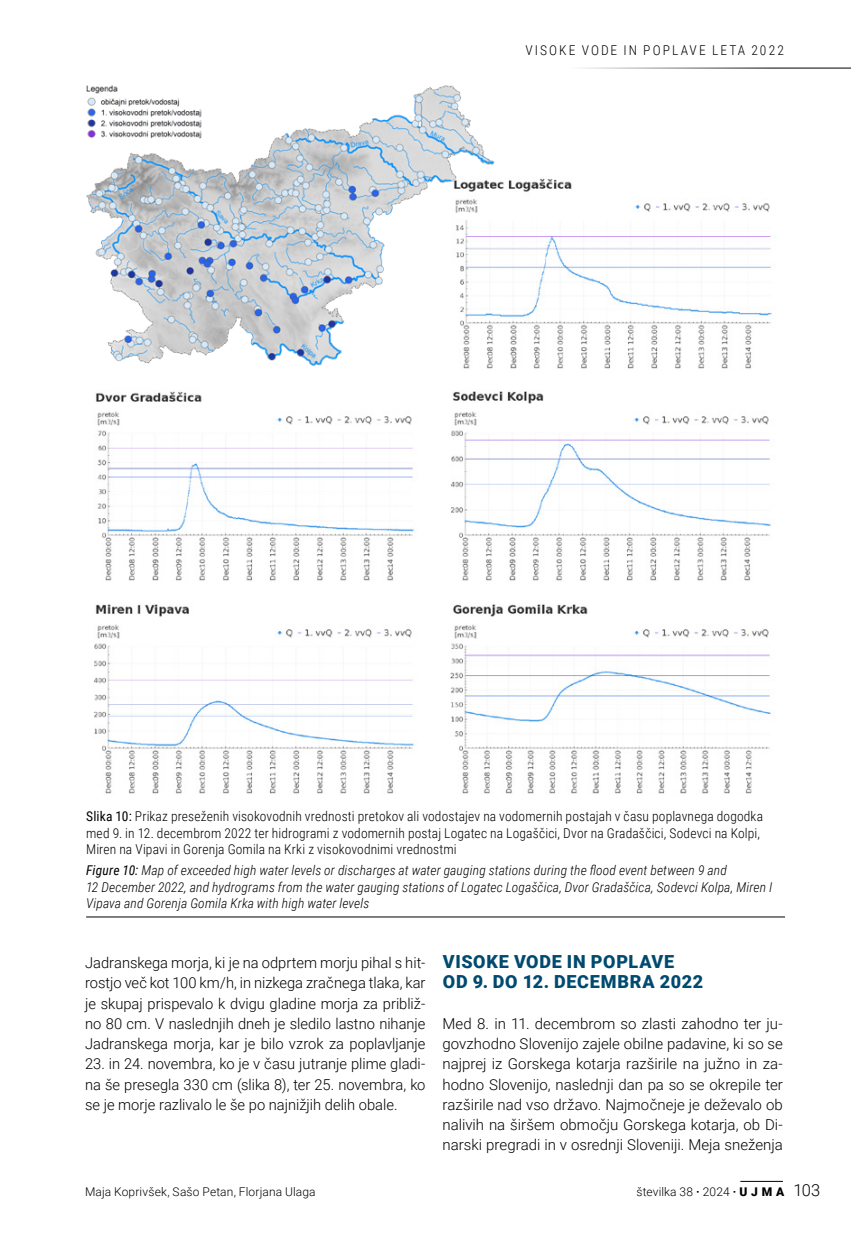
<style>
.page{position:relative;width:851px;height:1234px;background:#fff}
.page>*{position:absolute;margin:0;border:0;box-sizing:border-box;transform-origin:0 0}
._01_Naslov_Mo__12_bl{font:900 18px/20.2px "Roboto";letter-spacing:.04em;color:#004a6f}
._00_normal_10pt_SLO{font:300 15px/20.2px "Roboto";color:#000;text-align:justify}
._06_podpis_pod_sliko{font:300 13.5px/16.5px "Roboto Condensed";letter-spacing:.01em;color:#000}
._06_podpis_pod_sliko-2{font:italic 300 13.5px/16.5px "Roboto Condensed";letter-spacing:.01em;color:#000}
._06_podpis_pod_sliko-3{font:300 13.5px "Roboto Condensed";letter-spacing:.15em;color:#000}
.t1{font:300 12px "Roboto";letter-spacing:.01em;color:#000}
.s1{font-weight:400}
.s2{font-weight:700}
.s3{font-weight:900}
.s4{font-size:16.5px}
</style>
<div class="page">
<img style="left:94px;top:604px;width:320px;height:190px">
<img style="left:95px;top:391px;width:323px;height:190px">
<img style="left:450px;top:604px;width:321px;height:190px">
<img style="left:451px;top:391px;width:324px;height:190px">
<img style="left:513px;top:178px;width:262px;height:191px">
<hr style="left:86px;top:916px;width:698px;height:1px;background:#000">
<img style="left:86px;top:85px;width:427px;height:284px">
<hr style="left:566px;top:68px;width:284px;height:1px;background:#000">
<hr style="left:740px;top:1180px;width:42px;height:1px;background:#000">
<p class="_06_podpis_pod_sliko-3" style="left:525px;top:41px;width:260px">VISOKE VODE IN POPLAVE LETA 2022</p>
<p class="_06_podpis_pod_sliko" style="left:86px;top:807px;width:678px"><span class="s1">Slika 10:</span> Prikaz preseženih visokovodnih vrednosti pretokov ali vodostajev na vodomernih postajah v času poplavnega dogodka med 9. in 12. decembrom 2022 ter hidrogrami z vodomernih postaj Logatec na Logaščici, Dvor na Gradaščici, Sodevci na Kolpi,<br>Miren na Vipavi in Gorenja Gomila na Krki z visokovodnimi vrednostmi</p>
<p class="_06_podpis_pod_sliko-2" style="left:86px;top:861px;width:687px"><span class="s1">Figure 10:</span> Map of exceeded high water levels or discharges at water gauging stations during the flood event between 9 and<br>12 December 2022, and hydrograms from the water gauging stations of Logatec Logaščica, Dvor Gradaščica, Sodevci Kolpa, Miren I<br>Vipava and Gorenja Gomila Krka with high water levels</p>
<p class="_00_normal_10pt_SLO" style="left:85px;top:951px;width:342px">Jadranskega morja, ki je na odprtem morju pihal s hit&shy;rostjo več kot 100 km/h, in nizkega zračnega tlaka, kar je skupaj prispevalo k dvigu gladine morja za približ&shy;no 80 cm. V naslednjih dneh je sledilo lastno nihanje Jadranskega morja, kar je bilo vzrok za poplavljanje</p>
<p class="_00_normal_10pt_SLO" style="left:85px;top:1053px;width:342px">23. in 24. novembra, ko je v času jutranje plime gladi&shy;na še presegla 330 cm (slika 8), ter 25. novembra, ko se je morje razlivalo le še po najnižjih delih obale.</p>
<p class="t1" style="left:85px;top:1183px;width:232px">Maja Koprivšek, Sašo Petan, Florjana Ulaga</p>
<p class="_01_Naslov_Mo__12_bl" style="left:443px;top:950px;width:262px">VISOKE VODE IN POPLAVE<br>OD 9. DO 12. DECEMBRA 2022</p>
<p class="_00_normal_10pt_SLO" style="left:442px;top:1012px;width:342px">Med 8. in 11. decembrom so zlasti zahodno ter ju&shy;govzhodno Slovenijo zajele obilne padavine, ki so se najprej iz Gorskega kotarja razširile na južno in za&shy;hodno Slovenijo, naslednji dan pa so se okrepile ter razširile nad vso državo. Najmočneje je deževalo ob nalivih na širšem območju Gorskega kotarja, ob Di&shy;narski pregradi in v osrednji Sloveniji. Meja sneženja</p>
<p class="t1" style="left:636px;top:1183px;width:185px">številka 38 <span class="s2">·</span> 2024 <span class="s2">·</span> <span class="s3">U J M A</span> <span class="s4">103</span></p>
</div>
